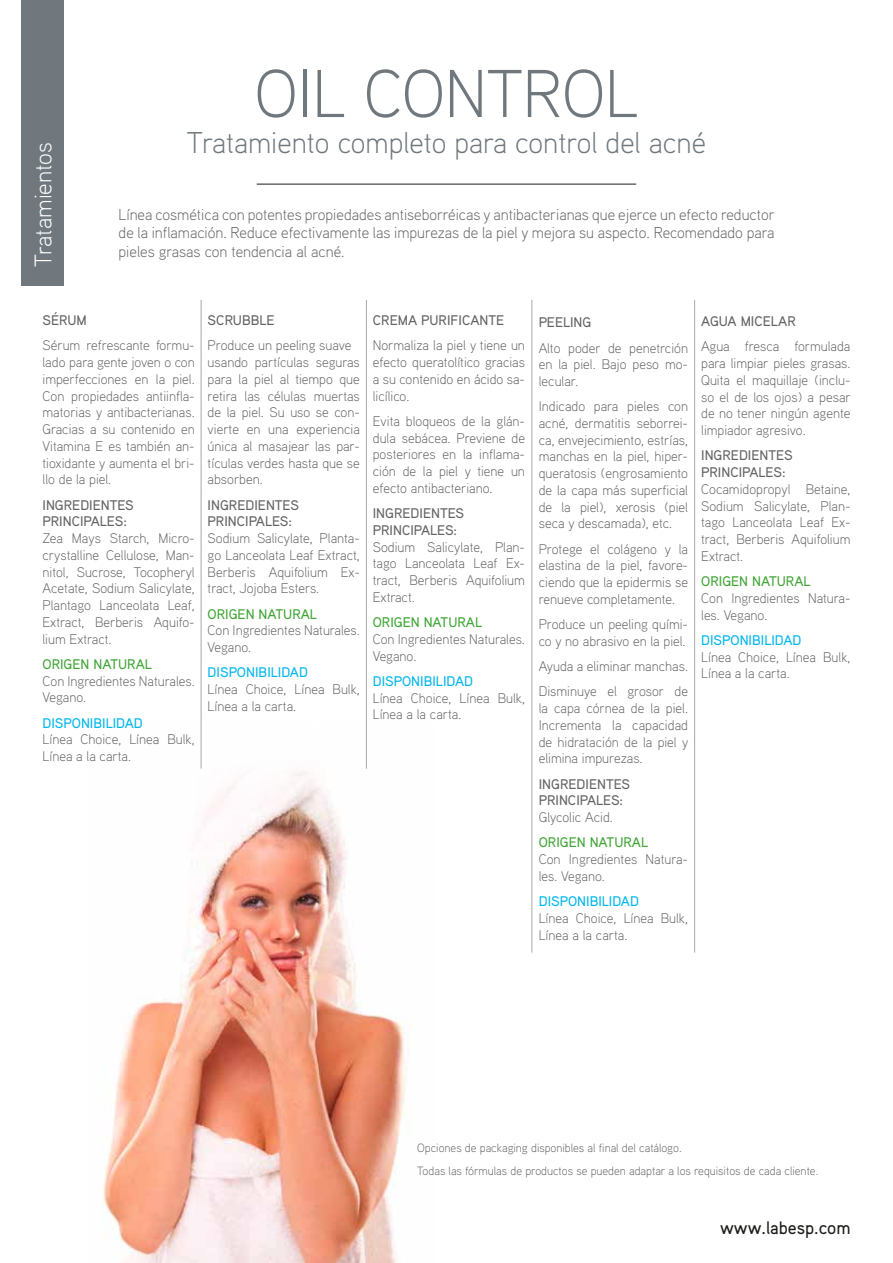
<style>
.page{position:relative;width:893px;height:1263px;background:#fff}
.page>*{position:absolute;margin:0;border:0;box-sizing:border-box;transform-origin:0 0}
.t1{font:300 67.5px "Aaux Pro";color:#70787d}
.t2{font:300 30px "Aaux Pro";color:#70787d}
.t3{font:300 24px "Aaux Pro";color:#fff}
.t4{font:500 18px "Aaux Pro";color:#1d1d1b}
.t5{font:300 15.75px/18.9px "Aaux Pro";color:#646363;text-align:justify}
.t6{font:300 13.95px/16.8px "Aaux Pro";color:#646363}
.t7{font:500 13.95px/16.8px "Aaux Pro";color:#646363}
.t8{font:500 13.95px "Aaux Pro";color:#00b6ed}
.t9{font:500 13.95px "Aaux Pro";color:#3fa535}
.t10{font:300 12px/23px "Aaux Pro";color:#646363}
</style>
<div class="page">
<img style="left:103px;top:721px;width:302px;height:542px">
<hr style="left:257px;top:184px;width:379px;height:1px;background:#1d1d1b">
<hr style="left:201px;top:300px;width:1px;height:469px;background:#a8a8a7">
<hr style="left:366px;top:300px;width:1px;height:469px;background:#a8a8a7">
<hr style="left:532px;top:300px;width:1px;height:652px;background:#a8a8a7">
<hr style="left:694px;top:300px;width:1px;height:652px;background:#a8a8a7">
<div style="left:21px;top:0;width:43px;height:286px;background:#70787d"></div>
<h3 class="t3" style="left:28px;top:267px;width:126px;rotate:-90deg">Tratamientos</h3>
<h1 class="t1" style="left:255px;top:51px;width:385px">OIL CONTROL</h1>
<h2 class="t2" style="left:187px;top:124px;width:521px">Tratamiento completo para control del acné</h2>
<p class="t5" style="left:119px;top:204px;width:657px">Línea cosmética con potentes propiedades antiseborréicas y antibacterianas que ejerce un efecto reductor de la inflamación. Reduce efectivamente las impurezas de la piel y mejora su aspecto. Recomendado para pieles grasas con tendencia al acné.</p>
<p class="t7" style="left:43px;top:311px;width:46px">SÉRUM</p>
<p class="t6" style="left:43px;top:337px;width:154px;text-align:justify">Sérum refrescante formu&shy;lado para gente joven o con imperfecciones en la piel.<br>Con propiedades antiinfla&shy;matorias y antibacterianas.<br>Gracias a su contenido en Vitamina E es también an&shy;tioxidante y aumenta el bri&shy;llo de la piel.</p>
<p class="t7" style="left:43px;top:496px;width:93px">INGREDIENTES<br>PRINCIPALES:</p>
<p class="t6" style="left:43px;top:529px;width:154px;text-align:justify">Zea Mays Starch, Micro&shy;crystalline Cellulose, Man&shy;nitol, Sucrose, Tocopheryl Acetate, Sodium Salicylate, Plantago Lanceolata Leaf, Extract, Berberis Aquifo&shy;lium Extract.</p>
<p class="t9" style="left:43px;top:655px;width:111px">ORIGEN NATURAL</p>
<p class="t6" style="left:43px;top:672px;width:154px">Con Ingredientes Naturales.<br>Vegano.</p>
<p class="t8" style="left:43px;top:714px;width:102px">DISPONIBILIDAD</p>
<p class="t6" style="left:43px;top:730px;width:154px">Línea Choice, Línea Bulk,<br>Línea a la carta.</p>
<p class="t7" style="left:208px;top:311px;width:68px">SCRUBBLE</p>
<p class="t6" style="left:208px;top:337px;width:154px">Produce un peeling suave usando partículas seguras para la piel al tiempo que retira las células muertas de la piel. Su uso se con&shy;vierte en una experiencia única al masajear las par&shy;tículas verdes hasta que se absorben.</p>
<p class="t7" style="left:208px;top:496px;width:93px">INGREDIENTES<br>PRINCIPALES:</p>
<p class="t6" style="left:208px;top:529px;width:154px;text-align:justify">Sodium Salicylate, Planta&shy;go Lanceolata Leaf Extract, Berberis Aquifolium Ex&shy;tract, Jojoba Esters.</p>
<p class="t9" style="left:208px;top:605px;width:111px">ORIGEN NATURAL</p>
<p class="t6" style="left:208px;top:622px;width:154px">Con Ingredientes Naturales.<br>Vegano.</p>
<p class="t8" style="left:208px;top:664px;width:102px">DISPONIBILIDAD</p>
<p class="t6" style="left:208px;top:680px;width:154px">Línea Choice, Línea Bulk,<br>Línea a la carta.</p>
<p class="t7" style="left:373px;top:311px;width:133px">CREMA PURIFICANTE</p>
<p class="t6" style="left:373px;top:337px;width:154px;text-align:justify">Normaliza la piel y tiene un efecto queratolítico gracias a su contenido en ácido sa&shy;licílico.</p>
<p class="t6" style="left:373px;top:412px;width:154px;text-align:justify">Evita bloqueos de la glán&shy;dula sebácea. Previene de posteriores en la inflama&shy;ción de la piel y tiene un efecto antibacteriano.</p>
<p class="t7" style="left:373px;top:504px;width:93px">INGREDIENTES<br>PRINCIPALES:</p>
<p class="t6" style="left:373px;top:538px;width:154px;text-align:justify">Sodium Salicylate, Plan&shy;tago Lanceolata Leaf Ex&shy;tract, Berberis Aquifolium Extract.</p>
<p class="t9" style="left:373px;top:613px;width:111px">ORIGEN NATURAL</p>
<p class="t6" style="left:373px;top:630px;width:154px">Con Ingredientes Naturales.<br>Vegano.</p>
<p class="t8" style="left:373px;top:672px;width:102px">DISPONIBILIDAD</p>
<p class="t6" style="left:373px;top:689px;width:154px">Línea Choice, Línea Bulk,<br>Línea a la carta.</p>
<p class="t7" style="left:539px;top:314px;width:54px">PEELING</p>
<p class="t6" style="left:539px;top:339px;width:151px;text-align:justify">Alto poder de penetrción en la piel. Bajo peso mo&shy;lecular.</p>
<p class="t6" style="left:539px;top:398px;width:151px;text-align:justify">Indicado para pieles con acné, dermatitis seborrei&shy;ca, envejecimiento, estrías, manchas en la piel, hiper&shy;queratosis (engrosamiento de la capa más superficial de la piel), xerosis (piel seca y descamada), etc.</p>
<p class="t6" style="left:539px;top:540px;width:151px;text-align:justify">Protege el colágeno y la elastina de la piel, favore&shy;ciendo que la epidermis se renueve completamente.</p>
<p class="t6" style="left:539px;top:615px;width:151px">Produce un peeling quími&shy;co y no abrasivo en la piel.</p>
<p class="t6" style="left:539px;top:653px;width:151px;line-height:25.2px">Ayuda a eliminar manchas.<br>Disminuye el grosor de</p>
<p class="t6" style="left:539px;top:699px;width:151px;text-align:justify">la capa córnea de la piel.<br>Incrementa la capacidad de hidratación de la piel y elimina impurezas.</p>
<p class="t7" style="left:539px;top:775px;width:93px">INGREDIENTES<br>PRINCIPALES:</p>
<p class="t6" style="left:539px;top:808px;width:76px">Glycolic Acid.</p>
<p class="t9" style="left:539px;top:834px;width:111px">ORIGEN NATURAL</p>
<p class="t6" style="left:539px;top:850px;width:151px">Con Ingredientes Natura&shy;les. Vegano.</p>
<p class="t8" style="left:539px;top:892px;width:102px">DISPONIBILIDAD</p>
<p class="t6" style="left:539px;top:909px;width:151px">Línea Choice, Línea Bulk,<br>Línea a la carta.</p>
<p class="t7" style="left:701px;top:313px;width:96px">AGUA MICELAR</p>
<p class="t6" style="left:701px;top:338px;width:151px;text-align:justify">Agua fresca formulada para limpiar pieles grasas.<br>Quita el maquillaje (inclu&shy;so el de los ojos) a pesar de no tener ningún agente limpiador agresivo.</p>
<p class="t7" style="left:701px;top:447px;width:93px">INGREDIENTES<br>PRINCIPALES:</p>
<p class="t6" style="left:701px;top:480px;width:151px;text-align:justify">Cocamidopropyl Betaine, Sodium Salicylate, Plan&shy;tago Lanceolata Leaf Ex&shy;tract, Berberis Aquifolium Extract.</p>
<p class="t9" style="left:701px;top:572px;width:111px">ORIGEN NATURAL</p>
<p class="t6" style="left:701px;top:589px;width:151px">Con Ingredientes Natura&shy;les. Vegano.</p>
<p class="t8" style="left:701px;top:631px;width:102px">DISPONIBILIDAD</p>
<p class="t6" style="left:701px;top:648px;width:151px">Línea Choice, Línea Bulk,<br>Línea a la carta.</p>
<p class="t10" style="left:417px;top:1136px;width:402px">Opciones de packaging disponibles al final del catálogo.<br>Todas las fórmulas de productos se pueden adaptar a los requisitos de cada cliente.</p>
<p class="t4" style="left:720px;top:1217px;width:132px">www.labesp.com</p>
</div>
